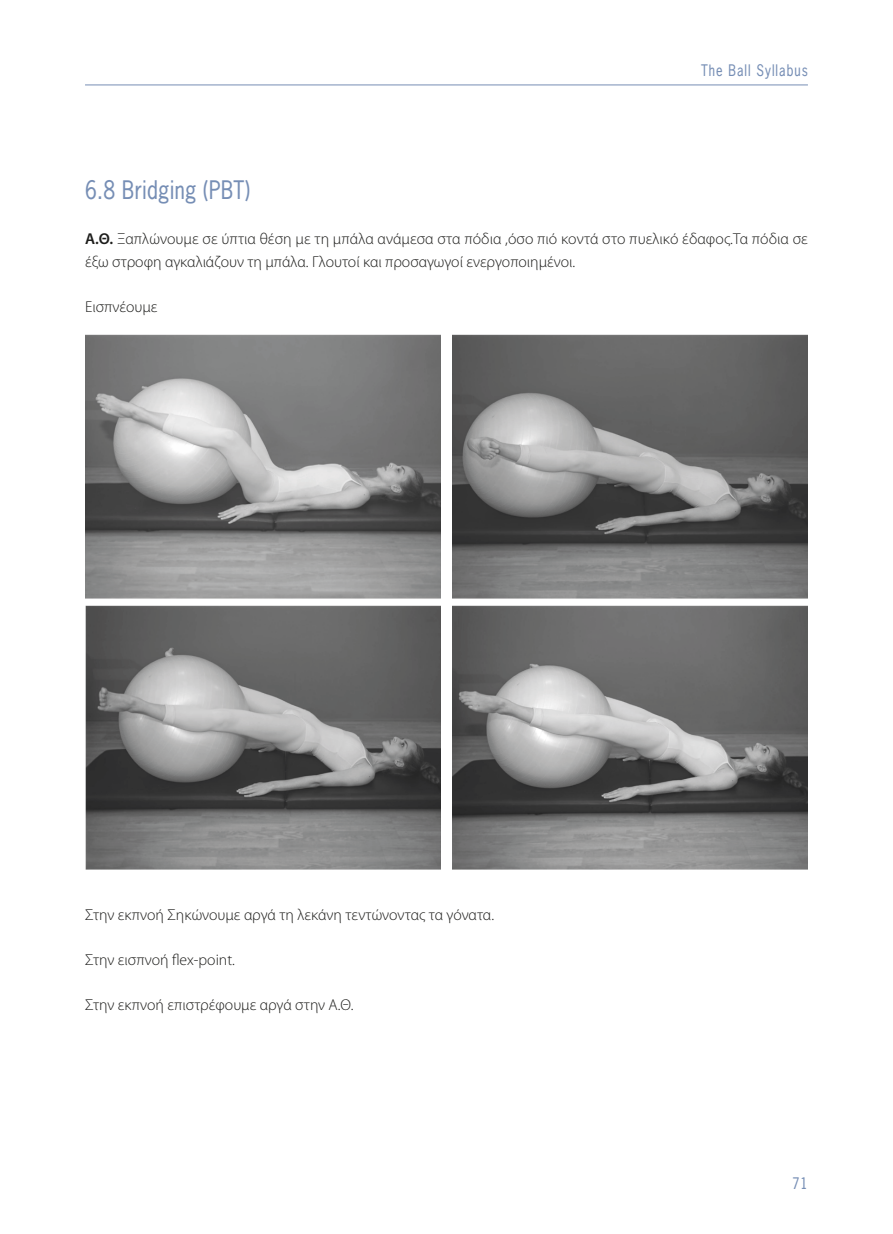
<style>
.page{position:relative;width:893px;height:1234px;background:#fff}
.page>*{position:absolute;margin:0;border:0;box-sizing:border-box;transform-origin:0 0}
.t1{font:24px "PF News Gothic Condensed";letter-spacing:.02em;color:#768eb5}
.t2{font:300 15.75px/22.5px "Myriad Pro";color:#1d1d1b}
.t3{font:15px "PF News Gothic Condensed";letter-spacing:.07em;color:#768eb5}
.s1{font-weight:600}
</style>
<div class="page">
<hr style="left:85px;top:84px;width:723px;height:1px;background:#768eb5">
<img style="left:452px;top:334px;width:356px;height:264px">
<img style="left:452px;top:605px;width:356px;height:263px">
<img style="left:85px;top:334px;width:356px;height:264px">
<img style="left:85px;top:605px;width:356px;height:263px">
<p class="t3" style="left:701px;top:61px;width:108px">The Ball Syllabus</p>
<h1 class="t1" style="left:85px;top:175px;width:167px">6.8 Bridging (PBT)</h1>
<p class="t2" style="left:85px;top:228px;width:724px"><span class="s1">A.Θ.</span> Ξαπλώνουμε σε ύπτια θέση με τη μπάλα ανάμεσα στα πόδια ,όσο πιό κοντά στο πυελικό έδαφος.Τα πόδια σε έξω στροφη αγκαλιάζουν τη μπάλα. Γλουτοί και προσαγωγοί ενεργοποιημένοι.</p>
<p class="t2" style="left:85px;top:296px;width:74px">Εισπνέουμε</p>
<p class="t2" style="left:85px;top:903px;width:411px">Στην εκπνοή Σηκώνουμε αργά τη λεκάνη τεντώνοντας τα γόνατα.</p>
<p class="t2" style="left:85px;top:948px;width:151px">Στην εισπνοή flex-point.</p>
<p class="t2" style="left:85px;top:993px;width:270px">Στην εκπνοή επιστρέφουμε αργά στην Α.Θ.</p>
<p class="t3" style="left:792px;top:1172px;width:17px">71</p>
</div>
